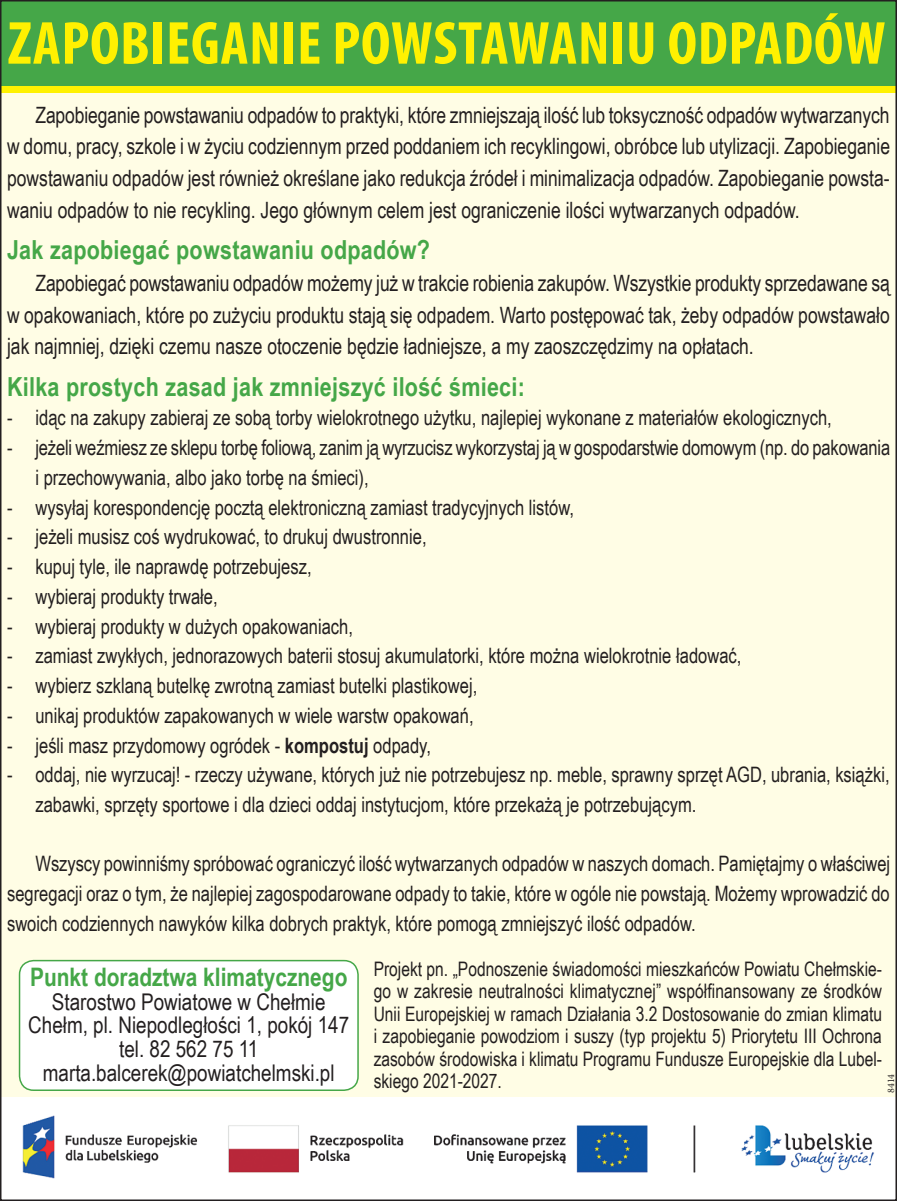
<style>
.page{position:relative;width:897px;height:1201px;background:#fff}
.page>*{position:absolute;margin:0;border:0;box-sizing:border-box;transform-origin:0 0}
.t1{font:700 condensed 61.25px "Myriad Pro";letter-spacing:.01em;color:#fff101}
.t2{font:700 26.25px "Arial Narrow";letter-spacing:.01em;color:#45a748}
.t3{font:700 25.5px "Arial Narrow";color:#45a748}
.t4{font:23px/23.8px "Arial Narrow";color:#231f20;text-align:center}
.t5{font:22.5px/31.8px "Arial Narrow";color:#231f20;text-align:justify;scale:.95 1}
.t6{font:21.25px/29.8px "Arial Narrow";color:#231f20;scale:.95 1}
.t7{font:20px/22.5px "Arial Narrow";color:#231f20;text-align:justify;scale:.95 1}
.t8{font:10px "Minion Pro";color:#231f20}
.s1{font-weight:700}
</style>
<div class="page">
<div style="left:0;top:0;width:896px;height:1096px;background:#fffde5"></div>
<div style="left:0;top:0;width:896px;height:87px;background:#45a748"></div>
<div style="left:0;top:87px;width:896px;height:6px;background:#fff101"></div>
<img style="left:22px;top:1115px;width:852px;height:64px">
<div style="left:20px;top:960px;width:338px;height:130px;background:#fff;border-radius:14px"></div>
<div style="left:19px;top:960px;width:340px;height:131px;border:2px solid #45a748;border-radius:14px"></div>
<h1 class="t1" style="left:8px;top:5px;width:879px">ZAPOBIEGANIE POWSTAWANIU ODPADÓW</h1>
<p class="t5" style="left:7px;top:98px;width:931px;text-indent:28px">Zapobieganie powstawaniu odpadów to praktyki, które zmniejszają ilość lub toksyczność odpadów wytwarzanych w domu, pracy, szkole i w życiu codziennym przed poddaniem ich recyklingowi, obróbce lub utylizacji. Zapobieganie powstawaniu odpadów jest również określane jako redukcja źródeł i minimalizacja odpadów. Zapobieganie powsta&shy;waniu odpadów to nie recykling. Jego głównym celem jest ograniczenie ilości wytwarzanych odpadów.</p>
<p class="t2" style="left:7px;top:230px;width:424px">Jak zapobiegać powstawaniu odpadów?</p>
<p class="t5" style="left:7px;top:266px;width:930px;text-indent:28px">Zapobiegać powstawaniu odpadów możemy już w trakcie robienia zakupów. Wszystkie produkty sprzedawane są w opakowaniach, które po zużyciu produktu stają się odpadem. Warto postępować tak, żeby odpadów powstawało jak najmniej, dzięki czemu nasze otoczenie będzie ładniejsze, a my zaoszczędzimy na opłatach.</p>
<p class="t2" style="left:7px;top:367px;width:519px">Kilka prostych zasad jak zmniejszyć ilość śmieci:</p>
<p class="t6" style="left:7px;top:402px;width:869px">- idąc na zakupy zabieraj ze sobą torby wielokrotnego użytku, najlepiej wykonane z materiałów ekologicznych,</p>
<p class="t6" style="left:35px;top:432px;width:901px;text-indent:-28px">- jeżeli weźmiesz ze sklepu torbę foliową, zanim ją wyrzucisz wykorzystaj ją w gospodarstwie domowym (np. do pakowania i przechowywania, albo jako torbę na śmieci),</p>
<p class="t6" style="left:7px;top:491px;width:598px">- wysyłaj korespondencję pocztą elektroniczną zamiast tradycyjnych listów,</p>
<p class="t6" style="left:7px;top:521px;width:443px">- jeżeli musisz coś wydrukować, to drukuj dwustronnie,</p>
<p class="t6" style="left:7px;top:551px;width:322px">- kupuj tyle, ile naprawdę potrzebujesz,</p>
<p class="t6" style="left:7px;top:581px;width:223px">- wybieraj produkty trwałe,</p>
<p class="t6" style="left:7px;top:610px;width:365px">- wybieraj produkty w dużych opakowaniach,</p>
<p class="t6" style="left:7px;top:640px;width:774px">- zamiast zwykłych, jednorazowych baterii stosuj akumulatorki, które można wielokrotnie ładować,</p>
<p class="t6" style="left:7px;top:670px;width:496px">- wybierz szklaną butelkę zwrotną zamiast butelki plastikowej,</p>
<p class="t6" style="left:7px;top:699px;width:492px">- unikaj produktów zapakowanych w wiele warstw opakowań,</p>
<p class="t6" style="left:7px;top:729px;width:447px">- jeśli masz przydomowy ogródek - <span class="s1">kompostuj</span> odpady,</p>
<p class="t6" style="left:35px;top:759px;width:900px;text-indent:-28px">- oddaj, nie wyrzucaj! - rzeczy używane, których już nie potrzebujesz np. meble, sprawny sprzęt AGD, ubrania, książki, zabawki, sprzęty sportowe i dla dzieci oddaj instytucjom, które przekażą je potrzebującym.</p>
<p class="t6" style="left:7px;top:848px;width:931px;text-align:justify;text-indent:28px">Wszyscy powinniśmy spróbować ograniczyć ilość wytwarzanych odpadów w naszych domach. Pamiętajmy o właściwej segregacji oraz o tym, że najlepiej zagospodarowane odpady to takie, które w ogóle nie powstają. Możemy wprowadzić do swoich codziennych nawyków kilka dobrych praktyk, które pomogą zmniejszyć ilość odpadów.</p>
<p class="t3" style="left:30px;top:957px;width:319px">Punkt doradztwa klimatycznego</p>
<p class="t4" style="left:28px;top:989px;width:322px">Starostwo Powiatowe w Chełmie<br>Chełm, pl. Niepodległości 1, pokój 147 tel. 82 562 75 11 marta.balcerek@powiatchelmski.pl</p>
<p class="t7" style="left:373px;top:957px;width:536px">Projekt pn. „Podnoszenie świadomości mieszkańców Powiatu Chełmskie&shy;go w zakresie neutralności klimatycznej” współfinansowany ze środków Unii Europejskiej w ramach Działania 3.2 Dostosowanie do zmian klimatu i zapobieganie powodziom i suszy (typ projektu 5) Priorytetu III Ochrona zasobów środowiska i klimatu Programu Fundusze Europejskie dla Lubel&shy;skiego 2021-2027.</p>
<p class="t8" style="left:884px;top:1093px;width:21px;rotate:-90deg">8414</p>
</div>
